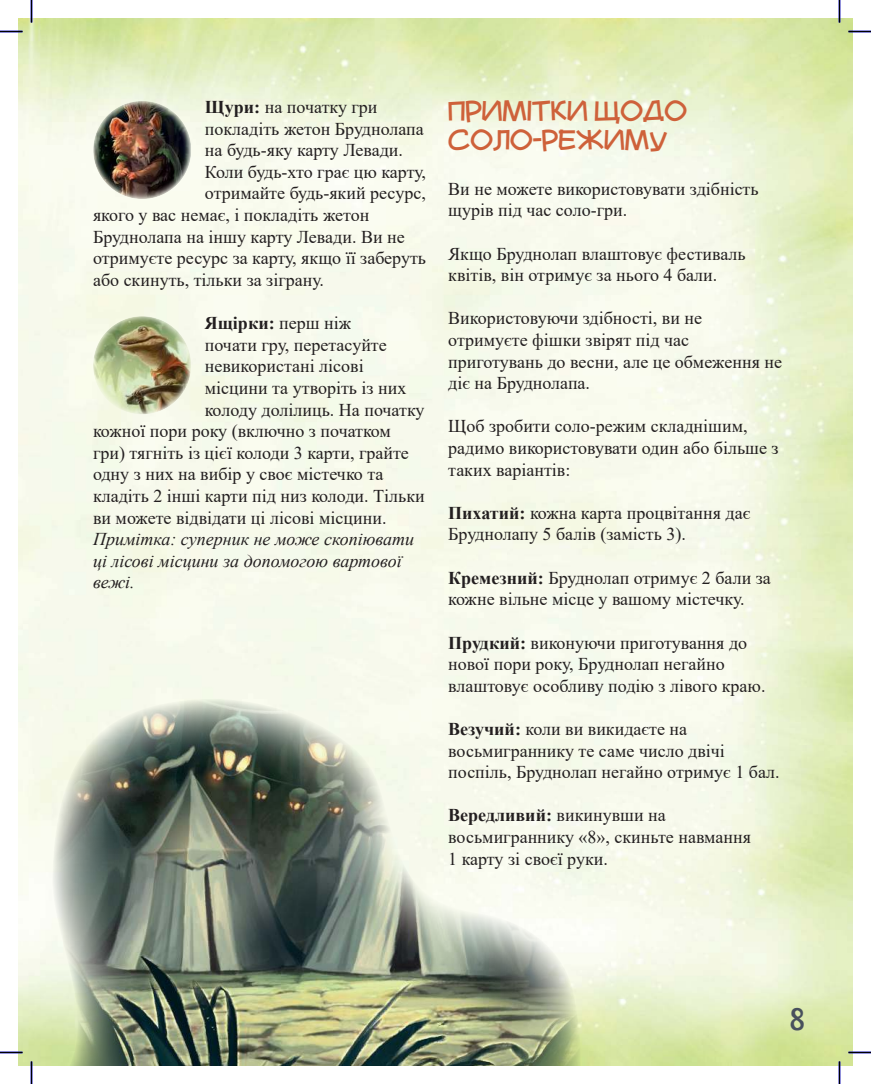
<style>
.page{position:relative;width:871px;height:1084px;background:#fff}
.page>*{position:absolute;margin:0;border:0;box-sizing:border-box;transform-origin:0 0}
.t1{font:31.5px "Uncials";color:#48505d}
.t2{font:24px/28.8px "Mauryssel";color:#ce613a}
.t3{font:18px/21.6px "Times New Roman";color:#231f20}
.t4{font:italic 18px/21.6px "Times New Roman";color:#231f20}
.t5{font:700 18px "Times New Roman";color:#231f20}
.s1{font-weight:700}
.s2{font-weight:400}
</style>
<div class="page">
<img style="left:93px;top:101px;width:98px;height:98px;border-radius:49px">
<img style="left:57px;top:698px;width:524px;height:367px">
<img style="left:93px;top:316px;width:98px;height:98px;border-radius:49px">
<hr style="left:848px;top:1051px;width:23px;height:2px;background:#0000ab">
<hr style="left:838px;top:0;width:2px;height:23px;background:#0000ab">
<hr style="left:838px;top:1061px;width:2px;height:22px;background:#0000ab">
<svg style="left:0;top:31px;width:23px;height:1px"></svg>
<svg style="left:848px;top:31px;width:23px;height:1px"></svg>
<svg style="left:848px;top:1052px;width:23px;height:1px"></svg>
<svg style="left:31px;top:0;width:1px;height:23px"></svg>
<svg style="left:0;top:571px;width:57px;height:512px"></svg>
<svg style="left:839px;top:0;width:1px;height:23px"></svg>
<svg style="left:839px;top:1061px;width:1px;height:22px"></svg>
<p class="t3" style="left:205px;top:96px;width:174px"><span class="s1">Щури:</span> на початку гри</p>
<p class="t3" style="left:205px;top:117px;width:220px">покладіть жетон Бруднолапа</p>
<p class="t3" style="left:205px;top:139px;width:200px">на будь-яку карту Левади.</p>
<p class="t3" style="left:205px;top:160px;width:223px">Коли будь-хто грає цю карту,</p>
<p class="t3" style="left:205px;top:182px;width:222px">отримайте будь-який ресурс,</p>
<p class="t3" style="left:93px;top:204px;width:278px">якого у вас немає, і покладіть жетон</p>
<p class="t3" style="left:93px;top:225px;width:313px">Бруднолапа на іншу карту Левади. Ви не</p>
<p class="t3" style="left:93px;top:247px;width:335px">отримуєте ресурс за карту, якщо її заберуть</p>
<p class="t3" style="left:93px;top:268px;width:233px">або скинуть, тільки за зіграну.</p>
<p class="t5" style="left:205px;top:310px;width:148px">Ящірки: <span class="s2">перш ніж</span></p>
<p class="t3" style="left:205px;top:333px;width:184px">почати гру, перетасуйте</p>
<p class="t3" style="left:205px;top:355px;width:160px">невикористані лісові</p>
<p class="t3" style="left:205px;top:376px;width:203px">місцини та утворіть із них</p>
<p class="t3" style="left:205px;top:398px;width:221px">колоду долілиць. На початку</p>
<p class="t3" style="left:93px;top:420px;width:299px">кожної пори року (включно з початком</p>
<p class="t3" style="left:93px;top:441px;width:317px">гри) тягніть із цієї колоди 3 карти, грайте</p>
<p class="t3" style="left:93px;top:463px;width:292px">одну з них на вибір у своє містечко та</p>
<p class="t3" style="left:93px;top:484px;width:333px">кладіть 2 інші карти під низ колоди. Тільки</p>
<p class="t3" style="left:93px;top:506px;width:295px">ви можете відвідати ці лісові місцини.</p>
<p class="t4" style="left:93px;top:528px;width:323px">Примітка: суперник не може скопіювати ці лісові місцини за допомогою вартової вежі.</p>
<h2 class="t2" style="left:448px;top:96px;width:240px">ПРИМІТКИ ЩОДО<br>СОЛО-РЕЖИМУ</h2>
<p class="t3" style="left:448px;top:177px;width:312px">Ви не можете використовувати здібність щурів під час соло-гри.</p>
<p class="t3" style="left:448px;top:242px;width:299px">Якщо Бруднолап влаштовує фестиваль квітів, він отримує за нього 4 бали.</p>
<p class="t3" style="left:448px;top:307px;width:335px">Використовуючи здібності, ви не отримуєте фішки звірят під час приготувань до весни, але це обмеження не діє на Бруднолапа.</p>
<p class="t3" style="left:448px;top:415px;width:332px">Щоб зробити соло-режим складнішим, радимо використовувати один або більше з таких варіантів:</p>
<p class="t3" style="left:448px;top:501px;width:304px"><span class="s1">Пихатий:</span> кожна карта процвітання дає<br>Бруднолапу 5 балів (замість 3).</p>
<p class="t3" style="left:448px;top:566px;width:324px"><span class="s1">Кремезний:</span> Бруднолап отримує 2 бали за кожне вільне місце у вашому містечку.</p>
<p class="t3" style="left:448px;top:631px;width:319px"><span class="s1">Прудкий:</span> виконуючи приготування до нової пори року, Бруднолап негайно влаштовує особливу подію з лівого краю.</p>
<p class="t3" style="left:448px;top:717px;width:333px"><span class="s1">Везучий:</span> коли ви викидаєте на восьмиграннику те саме число двічі поспіль, Бруднолап негайно отримує 1 бал.</p>
<p class="t3" style="left:448px;top:804px;width:304px"><span class="s1">Вередливий:</span> викинувши на восьмиграннику «8», скиньте навмання<br>1 карту зі своєї руки.</p>
<h1 class="t1" style="left:790px;top:1000px;width:16px">8</h1>
</div>
